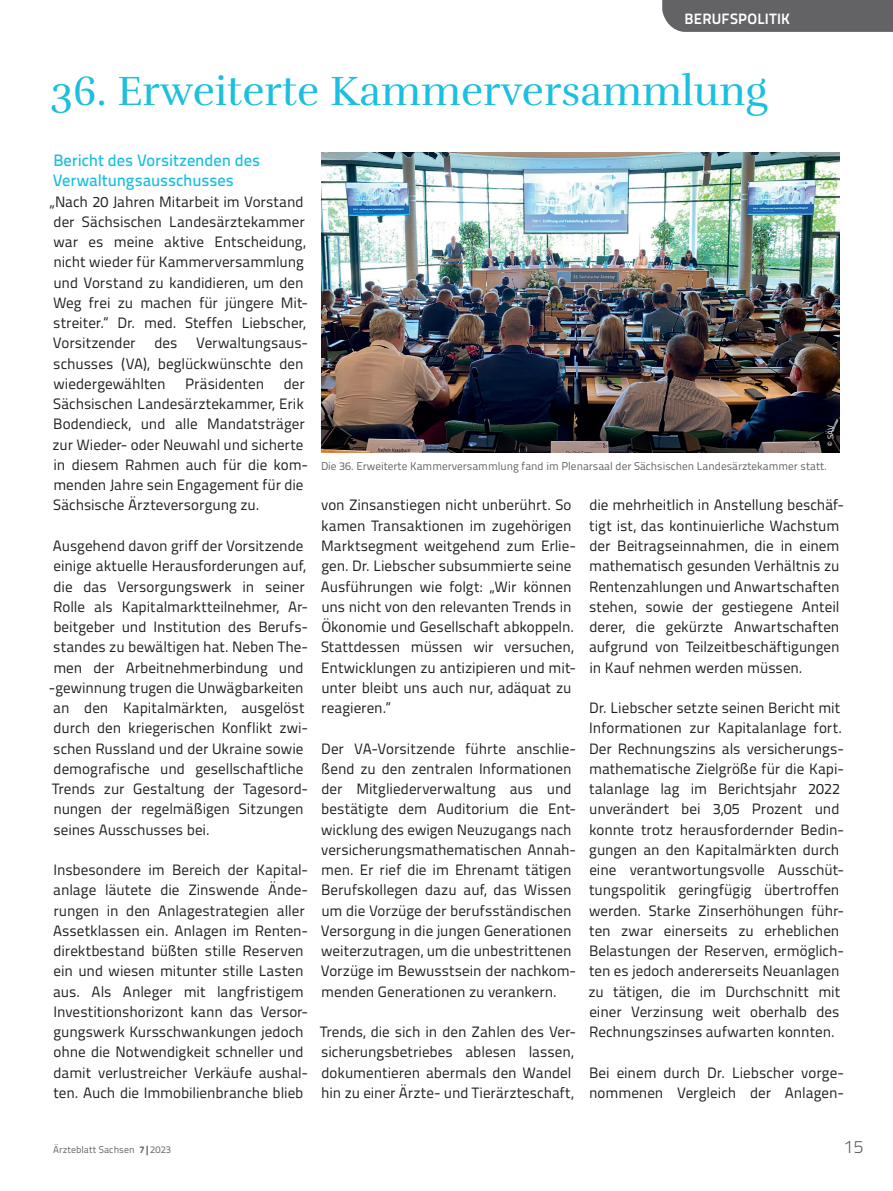
<style>
.page{position:relative;width:893px;height:1191px;background:#fff}
.page>*{position:absolute;margin:0;border:0;box-sizing:border-box;transform-origin:0 0}
.t1{font:42px "Rufina";color:#1cbfdf}
.t2{font:300 18px "Titillium Text";color:#636366}
.t3{font:500 16.5px/20.2px "Titillium Text";letter-spacing:-.005em;color:#1cbfdf}
.t4{font:15px/20.2px "Titillium Text";color:#231f20}
.t5{font:700 15px "Titillium Text";letter-spacing:.01em;color:#fff}
.t6{font:11.25px "Titillium Text";color:#636366}
.t7{font:9.75px "Titillium Text";letter-spacing:.01em;color:#636366}
.t8{font:8.25px "Titillium Text";color:#fff}
.s1{font-weight:800}
</style>
<div class="page">
<div style="left:662px;top:0;width:231px;height:32px;background:#636366"></div>
<img style="left:321px;top:152px;width:519px;height:301px">
<p class="t5" style="left:685px;top:7px;width:107px">BERUFSPOLITIK</p>
<h1 class="t1" style="left:50px;top:66px;width:719px">36. Erweiterte Kammerversammlung</h1>
<p class="t3" style="left:53px;top:149px;width:209px">Bericht des Vorsitzenden des<br>Verwaltungsausschusses</p>
<p class="t4" style="left:49px;top:190px;width:260px">„Nach 20 Jahren Mitarbeit im Vorstand der Sächsischen Landesärztekammer war es meine aktive Entscheidung, nicht wieder für Kammerversammlung und Vorstand zu kandidieren, um den Weg frei zu machen für jüngere Mit&shy;streiter.“ Dr. med. Steffen Liebscher, Vorsitzender des Verwaltungsaus&shy;schusses (VA), beglückwünschte den wiedergewählten</p>
<p class="t4" style="left:185px;top:373px;width:80px">Präsidenten</p>
<p class="t4" style="left:53px;top:373px;width:257px;text-indent:231px">der<br>Sächsischen Landesärztekammer, Erik<br>Bodendieck, und alle Mandatsträger zur Wieder- oder Neuwahl und sicherte in diesem Rahmen auch für die kom&shy;menden Jahre sein Engagement für die<br>Sächsische Ärzteversorgung zu.</p>
<p class="t4" style="left:53px;top:535px;width:252px">Ausgehend davon griff der Vorsitzende</p>
<p class="t4" style="left:54px;top:555px;width:254px">einige aktuelle Herausforderungen auf,</p>
<p class="t4" style="left:54px;top:575px;width:253px">die das Versorgungswerk in seiner</p>
<p class="t4" style="left:53px;top:595px;width:256px">Rolle als Kapitalmarktteilnehmer, Ar-</p>
<p class="t4" style="left:53px;top:616px;width:256px">beitgeber und Institution des Berufs-</p>
<p class="t4" style="left:53px;top:636px;width:256px">standes zu bewältigen hat. Neben The-</p>
<p class="t4" style="left:53px;top:656px;width:252px">men der Arbeitnehmerbindung und</p>
<p class="t4" style="left:49px;top:676px;width:256px">-gewinnung trugen die Unwägbarkeiten</p>
<p class="t4" style="left:53px;top:697px;width:253px">an den Kapitalmärkten, ausgelöst</p>
<p class="t4" style="left:54px;top:717px;width:256px">durch den kriegerischen Konflikt zwi-</p>
<p class="t4" style="left:53px;top:737px;width:252px">schen Russland und der Ukraine sowie</p>
<p class="t4" style="left:54px;top:757px;width:251px">demografische und gesellschaftliche</p>
<p class="t4" style="left:52px;top:778px;width:258px">Trends zur Gestaltung der Tagesord-</p>
<p class="t4" style="left:53px;top:798px;width:252px">nungen der regelmäßigen Sitzungen</p>
<p class="t4" style="left:53px;top:818px;width:155px">seines Ausschusses bei.</p>
<p class="t4" style="left:53px;top:859px;width:257px">Insbesondere im Bereich der Kapital&shy;anlage läutete die Zinswende Ände&shy;rungen in den Anlagestrategien aller Assetklassen ein. Anlagen im Renten&shy;direktbestand büßten stille Reserven ein und wiesen mitunter stille Lasten aus. Als Anleger mit langfristigem Investitionshorizont kann das Versor&shy;gungswerk Kursschwankungen jedoch ohne die Notwendigkeit schneller und damit verlustreicher Verkäufe aushal&shy;ten. Auch die Immobilienbranche blieb</p>
<p class="t8" style="left:825px;top:446px;width:22px;rotate:-90deg">© SÄV</p>
<p class="t6" style="left:321px;top:457px;width:506px">Die 36. Erweiterte Kammerversammlung fand im Plenarsaal der Sächsischen Landesärztekammer statt.</p>
<p class="t4" style="left:321px;top:494px;width:257px">von Zinsanstiegen nicht unberührt. So kamen Transaktionen im zugehörigen Marktsegment weitgehend zum Erlie&shy;gen. Dr. Liebscher subsummierte seine Ausführungen wie folgt: „Wir können uns nicht von den relevanten Trends in Ökonomie und Gesellschaft abkoppeln.<br>Stattdessen müssen wir versuchen, Entwicklungen zu antizipieren und mit&shy;unter bleibt uns auch nur, adäquat zu reagieren.“</p>
<p class="t4" style="left:321px;top:737px;width:257px">Der VA-Vorsitzende führte anschlie&shy;ßend zu den zentralen Informationen der Mitgliederverwaltung aus und bestätigte dem Auditorium die Ent&shy;wicklung des ewigen Neuzugangs nach versicherungsmathematischen Annah&shy;men. Er rief die im Ehrenamt tätigen Berufskollegen dazu auf, das Wissen um die Vorzüge der berufsständischen Versorgung in die jungen Generationen weiterzutragen, um die unbestrittenen Vorzüge im Bewusstsein der nachkom&shy;menden Generationen zu verankern.</p>
<p class="t4" style="left:320px;top:1021px;width:258px">Trends, die sich in den Zahlen des Ver&shy;sicherungsbetriebes ablesen lassen, dokumentieren abermals den Wandel hin zu einer Ärzte- und Tierärzteschaft,</p>
<p class="t4" style="left:589px;top:494px;width:256px">die mehrheitlich in Anstellung beschäf&shy;tigt ist, das kontinuierliche Wachstum der Beitragseinnahmen, die in einem mathematisch gesunden Verhältnis zu Rentenzahlungen und Anwartschaften stehen, sowie der gestiegene Anteil derer, die gekürzte Anwartschaften aufgrund von Teilzeitbeschäftigungen in Kauf nehmen werden müssen.</p>
<p class="t4" style="left:588px;top:697px;width:257px">Dr. Liebscher setzte seinen Bericht mit Informationen zur Kapitalanlage fort.<br>Der Rechnungszins als versicherungs&shy;mathematische Zielgröße für die Kapi&shy;talanlage lag im Berichtsjahr 2022 unverändert bei 3,05 Prozent und konnte trotz herausfordernder Bedin&shy;gungen an den Kapitalmärkten durch eine verantwortungsvolle Ausschüt&shy;tungspolitik geringfügig übertroffen werden. Starke Zinserhöhungen führ&shy;ten zwar einerseits zu erheblichen Belastungen der Reserven, ermöglich&shy;ten es jedoch andererseits Neuanlagen zu tätigen, die im Durchschnitt mit einer Verzinsung weit oberhalb des Rechnungszinses aufwarten konnten.</p>
<p class="t4" style="left:589px;top:1061px;width:256px">Bei einem durch Dr. Liebscher vorge&shy;nommenen Vergleich der Anlagen-</p>
<p class="t7" style="left:53px;top:1142px;width:119px">Ärzteblatt Sachsen <span class="s1">7|</span>2023</p>
<p class="t2" style="left:844px;top:1133px;width:21px">15</p>
</div>
